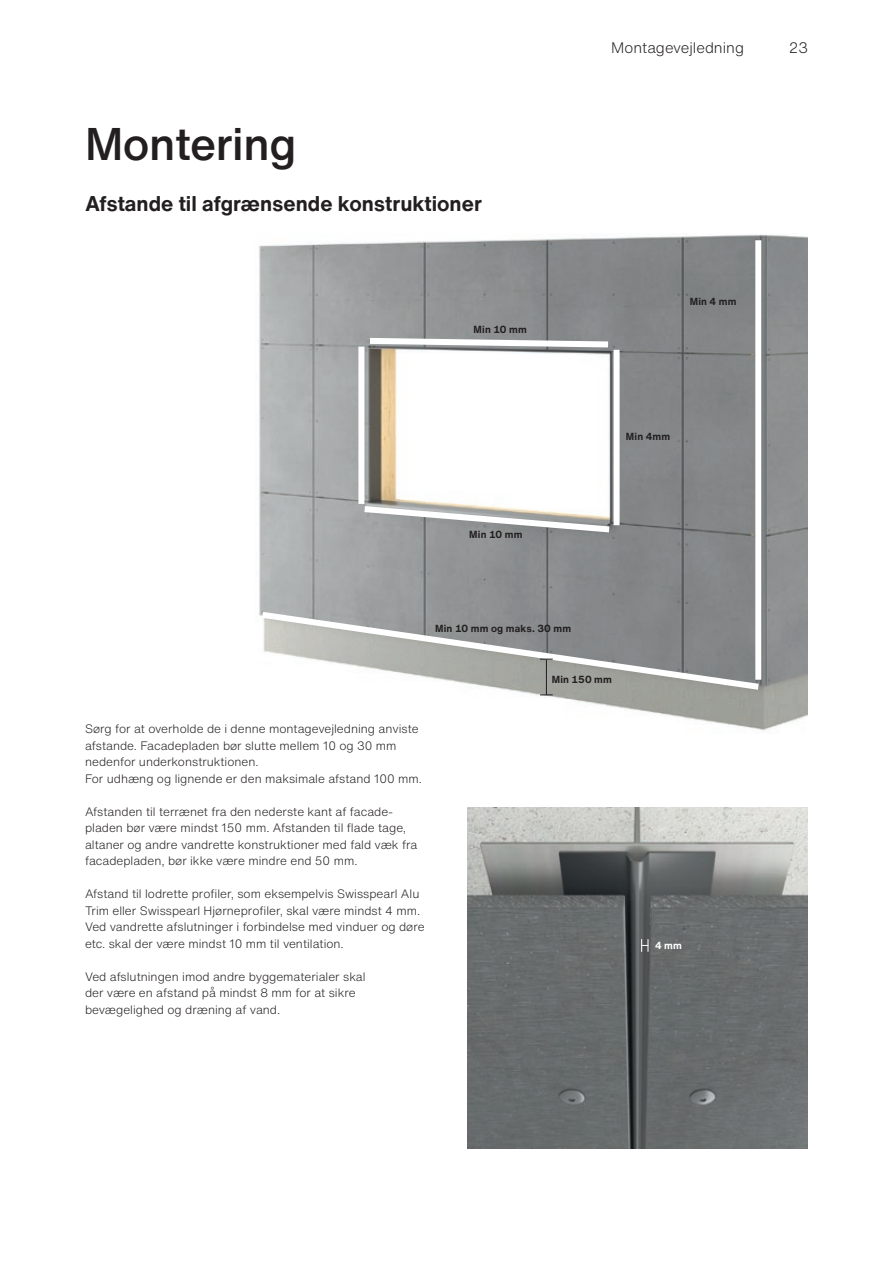
<style>
.page{position:relative;width:893px;height:1263px;background:#fff}
.page>*{position:absolute;margin:0;border:0;box-sizing:border-box;transform-origin:0 0}
.t1{font:500 45px "Helvetica Now Text";letter-spacing:-.01em;color:#231f20}
.t2{font:700 21px "Helvetica Now Text";color:#231f20}
.t3{font:300 15px "Helvetica Now Text";color:#231f20}
.t4{font:300 12px/16.5px "Helvetica Now Text";color:#231f20}
.t5{font:700 10.2px "Helvetica Now Text";letter-spacing:.02em;color:#231f20}
.t6{font:700 10.2px "Helvetica Now Text";color:#fff}
</style>
<div class="page">
<img style="left:259px;top:234px;width:549px;height:497px">
<div style="left:358px;top:347px;width:6px;height:157px;background:#fff"></div>
<div style="left:614px;top:350px;width:6px;height:175px;background:#fff"></div>
<svg style="left:364px;top:335px;width:250px;height:15px"></svg>
<svg style="left:358px;top:503px;width:258px;height:33px"></svg>
<div style="left:755px;top:240px;width:6px;height:440px;background:#fff"></div>
<svg style="left:259px;top:608px;width:506px;height:87px"></svg>
<img style="left:468px;top:808px;width:340px;height:340px">
<svg style="left:641px;top:939px;width:8px;height:13px"></svg>
<h1 class="t1" style="left:85px;top:113px;width:213px">Montering</h1>
<h2 class="t2" style="left:85px;top:189px;width:398px">Afstande til afgrænsende konstruktioner</h2>
<p class="t5" style="left:474px;top:323px;width:55px">Min 10 mm</p>
<p class="t5" style="left:469px;top:528px;width:55px">Min 10 mm</p>
<p class="t5" style="left:435px;top:621px;width:138px">Min 10 mm og maks. 30 mm</p>
<p class="t3" style="left:611px;top:38px;width:134px">Montagevejledning</p>
<p class="t3" style="left:789px;top:38px;width:21px">23</p>
<p class="t5" style="left:690px;top:294px;width:48px">Min 4 mm</p>
<p class="t5" style="left:626px;top:430px;width:46px">Min 4mm</p>
<p class="t4" style="left:85px;top:721px;width:338px">Sørg for at overholde de i denne montagevejledning anviste afstande. Facadepladen bør slutte mellem 10 og 30 mm nedenfor underkonstruktionen.<br>For udhæng og lignende er den maksimale afstand 100 mm.</p>
<p class="t4" style="left:85px;top:803px;width:334px">Afstanden til terrænet fra den nederste kant af facade&shy;pladen bør være mindst 150 mm. Afstanden til flade tage, altaner og andre vandrette konstruktioner med fald væk fra facadepladen, bør ikke være mindre end 50 mm.</p>
<p class="t4" style="left:85px;top:886px;width:341px">Afstand til lodrette profiler, som eksempelvis Swisspearl Alu Trim eller Swisspearl Hjørneprofiler, skal være mindst 4 mm.<br>Ved vandrette afslutninger i forbindelse med vinduer og døre etc. skal der være mindst 10 mm til ventilation.</p>
<p class="t4" style="left:85px;top:968px;width:282px">Ved afslutningen imod andre byggematerialer skal der være en afstand på mindst 8 mm for at sikre bevægelighed og dræning af vand.</p>
<p class="t5" style="left:552px;top:672px;width:62px">Min 150 mm</p>
<p class="t6" style="left:655px;top:938px;width:28px">4 mm</p>
</div>
